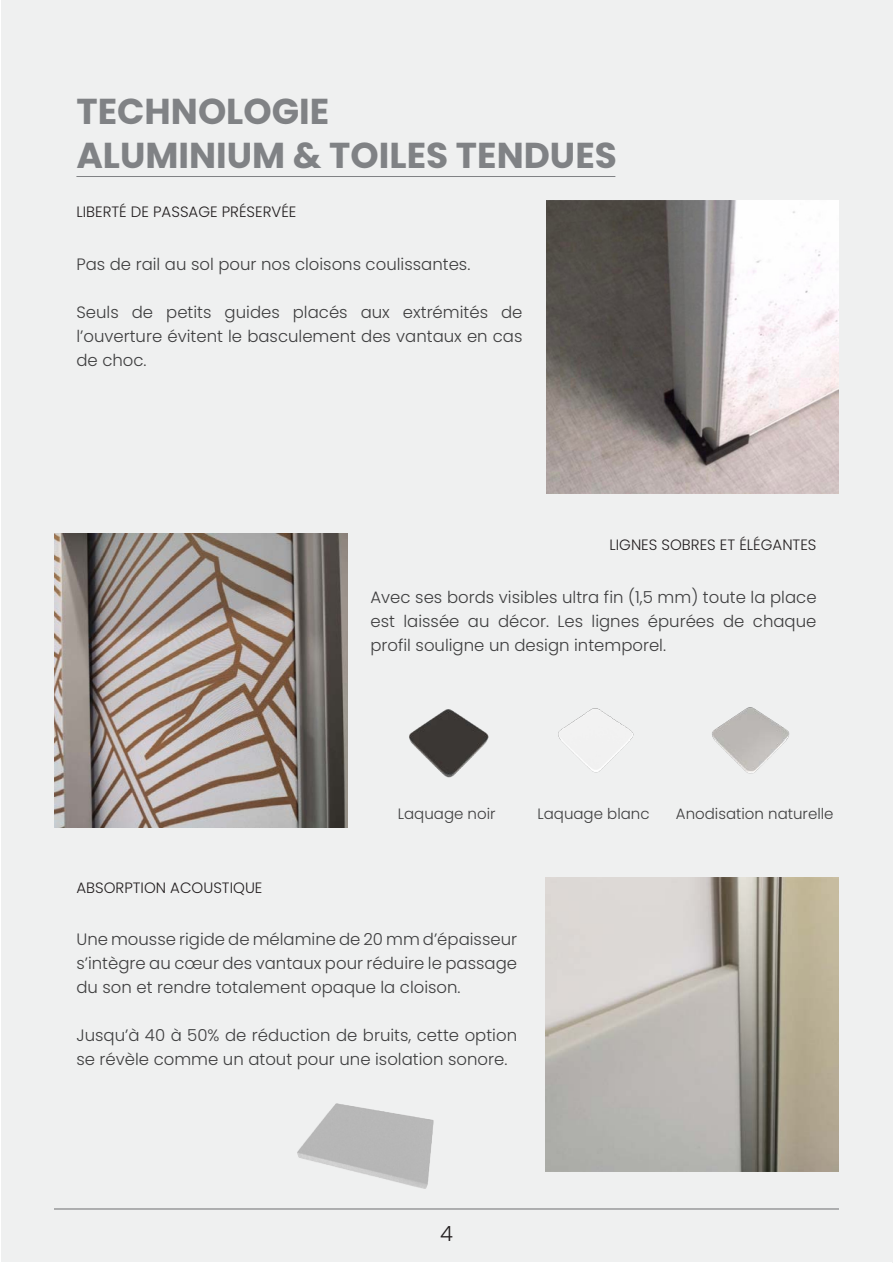
<style>
.page{position:relative;width:893px;height:1263px;background:#fff}
.page>*{position:absolute;margin:0;border:0;box-sizing:border-box;transform-origin:0 0}
.t1{font:700 36px "Poppins";color:#808285}
.t2{font:300 21px "Poppins";color:#231f20}
.t3{font:300 16.5px/24px "Poppins";color:#3e3e3f;text-align:justify}
.t4{font:300 15px "Poppins";color:#231f20}
.t5{font:300 15px "Poppins";color:#3e3e3f}
</style>
<div class="page">
<div style="left:1px;top:1px;width:891px;height:1261px;background:#eff0f0"></div>
<hr style="left:892px;top:0;width:1px;height:1263px;background:#eff0f0">
<hr style="left:54px;top:1208px;width:785px;height:1px;background:#6c6d70">
<hr style="left:76px;top:176px;width:539px;height:1px;background:#808285">
<img style="left:546px;top:201px;width:293px;height:293px">
<img style="left:54px;top:534px;width:294px;height:294px">
<img style="left:712px;top:707px;width:78px;height:67px">
<img style="left:558px;top:708px;width:76px;height:65px">
<img style="left:409px;top:709px;width:80px;height:69px">
<img style="left:297px;top:1103px;width:137px;height:85px">
<img style="left:545px;top:877px;width:294px;height:294px">
<p class="t1" style="left:76px;top:91px;width:254px">TECHNOLOGIE</p>
<p class="t1" style="left:76px;top:134px;width:542px">ALUMINIUM &amp; TOILES TENDUES</p>
<p class="t4" style="left:76px;top:203px;width:222px">LIBERTÉ DE PASSAGE PRÉSERVÉE</p>
<p class="t3" style="left:76px;top:252px;width:395px">Pas de rail au sol pour nos cloisons coulissantes.</p>
<p class="t3" style="left:76px;top:300px;width:448px">Seuls de petits guides placés aux extrémités de l’ouverture évitent le basculement des vantaux en cas de choc.</p>
<p class="t4" style="left:609px;top:536px;width:208px">LIGNES SOBRES ET ÉLÉGANTES</p>
<p class="t3" style="left:370px;top:585px;width:448px">Avec ses bords visibles ultra fin (1,5 mm) toute la place est laissée au décor. Les lignes épurées de chaque profil souligne un design intemporel.</p>
<p class="t5" style="left:398px;top:805px;width:99px">Laquage noir</p>
<p class="t5" style="left:537px;top:805px;width:114px">Laquage blanc</p>
<p class="t5" style="left:676px;top:805px;width:159px">Anodisation naturelle</p>
<p class="t4" style="left:76px;top:879px;width:188px">ABSORPTION ACOUSTIQUE</p>
<p class="t3" style="left:76px;top:927px;width:442px">Une mousse rigide de mélamine de 20 mm d’épaisseur s’intègre au cœur des vantaux pour réduire le passage du son et rendre totalement opaque la cloison.</p>
<p class="t3" style="left:76px;top:1023px;width:442px">Jusqu’à 40 à 50% de réduction de bruits, cette option se révèle comme un atout pour une isolation sonore.</p>
<p class="t2" style="left:440px;top:1221px;width:14px">4</p>
</div>
